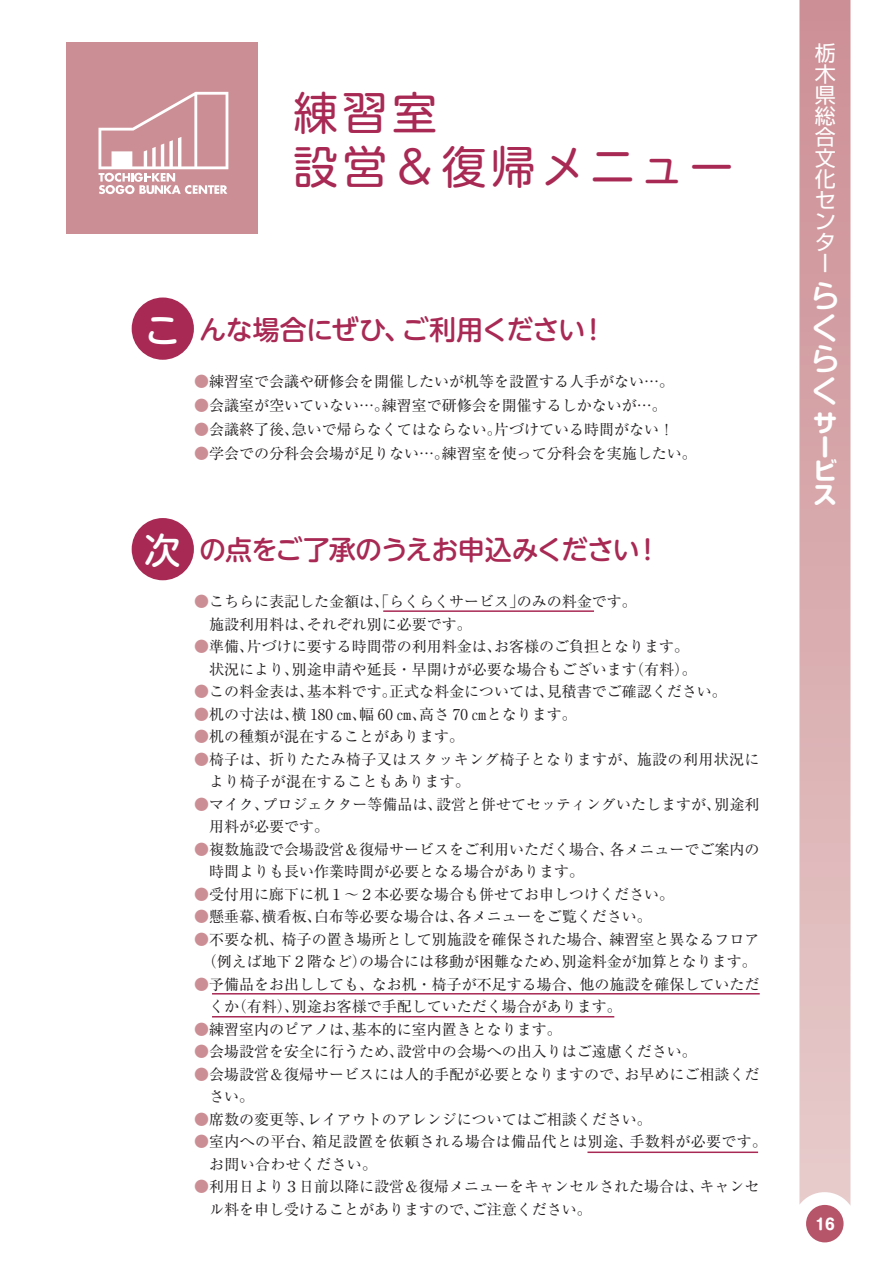
<style>
.page{position:relative;width:893px;height:1263px;background:#fff}
.page>*{position:absolute;margin:0;border:0;box-sizing:border-box;transform-origin:0 0}
.t1{font:45px/54px "UD Shin M Go Pro";letter-spacing:.1em;color:#a82954}
.t2{font:500 31.5px/31.5px "UD Shin M Go Pro";color:#fff;text-align:justify}
.t3{font:500 27px "UD Shin M Go Pro";letter-spacing:-.035em;color:#a82954}
.t4{font:500 27px "UD Shin M Go Pro";letter-spacing:-.015em;color:#a82954}
.t5{font:700 24px/24px "Shin M Go Pro";color:#fff}
.t6{font:21px/21px "Shin Go Pr 5";color:#fff;text-align:justify}
.t7{font:15px/22.5px "Ryumin Pr 6";color:#231f20}
.t8{font:15px/22.5px "Ryumin Pr 6";letter-spacing:.025em;color:#231f20}
.t9{font:15px/22.5px "Ryumin Pr 6";letter-spacing:.02em;color:#231f20}
.t10{font:700 15px "Shin M Go Pro";color:#fff}
.s1{font-size:36px;color:#fff}
.s2{color:#cc8e95}
</style>
<div class="page">
<svg style="left:799px;top:0;width:51px;height:1206px;background:#daafb2"></svg>
<div style="left:806px;top:1205px;width:37px;height:37px;background:#b6556a;border-radius:50%"></div>
<div style="left:66px;top:42px;width:192px;height:192px;background:#cc8e95"></div>
<svg style="left:99px;top:92px;width:129px;height:102px"></svg>
<div style="left:132px;top:297px;width:62px;height:63px;background:#a82954;border-radius:50%"></div>
<div style="left:132px;top:518px;width:62px;height:62px;background:#a82954;border-radius:50%"></div>
<hr style="left:383px;top:610px;width:211px;height:2px;background:#a82954">
<hr style="left:212px;top:1016px;width:402px;height:1px;background:#a82954">
<hr style="left:212px;top:993px;width:548px;height:1px;background:#a82954">
<hr style="left:587px;top:1151px;width:171px;height:2px;background:#a82954">
<h1 class="t1" style="left:293px;top:84px;width:442px">練習室<br>設営＆復帰メニュー</h1>
<h3 class="t4" style="left:145px;top:308px;width:464px"><span class="s1">こ</span> んな場合にぜひ、ご利用ください！</h3>
<p class="t7" style="left:194px;top:369px;width:482px"><span class="s2">●</span>練習室で会議や研修会を開催したいが机等を設置する人手がない…。</p>
<p class="t7" style="left:194px;top:393px;width:474px"><span class="s2">●</span>会議室が空いていない…。練習室で研修会を開催するしかないが…。</p>
<p class="t7" style="left:194px;top:417px;width:482px"><span class="s2">●</span>会議終了後、急いで帰らなくてはならない。片づけている時間がない！</p>
<p class="t7" style="left:194px;top:441px;width:504px"><span class="s2">●</span>学会での分科会会場が足りない…。練習室を使って分科会を実施したい。</p>
<h3 class="t3" style="left:145px;top:528px;width:518px"><span class="s1">次</span> の点をご了承のうえお申込みください！</h3>
<p class="t7" style="left:194px;top:589px;width:444px"><span class="s2">●</span>こちらに表記した金額は、「らくらくサービス」のみの料金です。　施設利用料は、それぞれ別に必要です。</p>
<p class="t7" style="left:194px;top:634px;width:504px"><span class="s2">●</span>準備、片づけに要する時間帯の利用料金は、お客様のご負担となります。　状況により、別途申請や延長・早開けが必要な場合もございます（有料）。</p>
<p class="t7" style="left:194px;top:679px;width:534px"><span class="s2">●</span>この料金表は、基本料です。正式な料金については、見積書でご確認ください。</p>
<p class="t7" style="left:194px;top:702px;width:384px"><span class="s2">●</span>机の寸法は、横 180 ㎝、幅 60 ㎝、高さ 70 ㎝となります。</p>
<p class="t7" style="left:194px;top:724px;width:272px"><span class="s2">●</span>机の種類が混在することがあります。</p>
<p class="t8" style="left:209px;top:747px;width:552px;text-indent:-15px"><span class="s2">●</span>椅子は、折りたたみ椅子又はスタッキング椅子となりますが、施設の利用状況により椅子が混在することもあります。</p>
<p class="t7" style="left:209px;top:792px;width:552px;text-indent:-15px"><span class="s2">●</span>マイク、プロジェクター等備品は、設営と併せてセッティングいたしますが、別途利用料が必要です。</p>
<p class="t7" style="left:209px;top:837px;width:552px;text-indent:-15px"><span class="s2">●</span>複数施設で会場設営＆復帰サービスをご利用いただく場合、各メニューでご案内の時間よりも長い作業時間が必要となる場合があります。</p>
<p class="t7" style="left:194px;top:882px;width:482px"><span class="s2">●</span>受付用に廊下に机１～２本必要な場合も併せてお申しつけください。</p>
<p class="t7" style="left:194px;top:904px;width:459px"><span class="s2">●</span>懸垂幕、横看板、白布等必要な場合は、各メニューをご覧ください。</p>
<p class="t7" style="left:194px;top:927px;width:567px;text-align:center"><span class="s2">●</span>不要な机、椅子の置き場所として別施設を確保された場合、練習室と異なるフロア（例えば地下２階など）の場合には移動が困難なため、別途料金が加算となります。</p>
<p class="t7" style="left:209px;top:972px;width:552px;text-indent:-15px"><span class="s2">●</span>予備品をお出ししても、なお机・椅子が不足する場合、他の施設を確保していただくか（有料）、別途お客様で手配していただく場合があります。</p>
<p class="t7" style="left:194px;top:1017px;width:369px"><span class="s2">●</span>練習室内のピアノは、基本的に室内置きとなります。</p>
<p class="t7" style="left:194px;top:1039px;width:504px"><span class="s2">●</span>会場設営を安全に行うため、設営中の会場への出入りはご遠慮ください。</p>
<p class="t7" style="left:209px;top:1062px;width:552px;text-indent:-15px"><span class="s2">●</span>会場設営＆復帰サービスには人的手配が必要となりますので、お早めにご相談ください。</p>
<p class="t7" style="left:194px;top:1107px;width:459px"><span class="s2">●</span>席数の変更等、レイアウトのアレンジについてはご相談ください。</p>
<p class="t9" style="left:209px;top:1129px;width:559px;text-indent:-15px"><span class="s2">●</span>室内への平台、箱足設置を依頼される場合は備品代とは別途、手数料が必要です。お問い合わせください。</p>
<p class="t7" style="left:209px;top:1174px;width:552px;text-indent:-15px"><span class="s2">●</span>利用日より３日前以降に設営＆復帰メニューをキャンセルされた場合は、キャンセル料を申し受けることがありますので、ご注意ください。</p>
<h3 class="t6" style="left:815px;top:40px;width:22px">栃木県総合文化センター</h3>
<h2 class="t2" style="left:809px;top:279px;width:29px">らくらく</h2>
<h3 class="t5" style="left:813px;top:408px;width:25px">サービス</h3>
<p class="t10" style="left:815px;top:1212px;width:21px">16</p>
</div>
